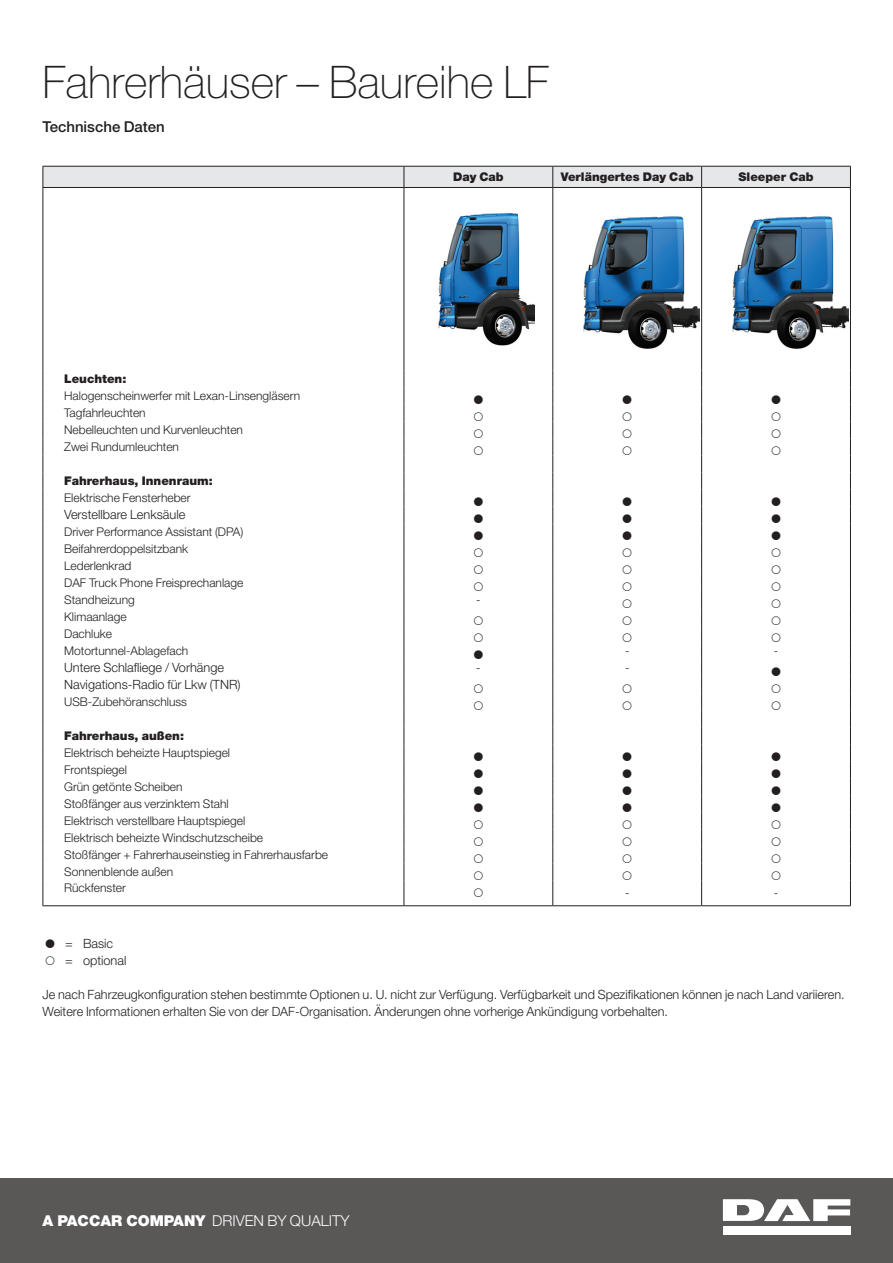
<style>
.page{position:relative;width:893px;height:1263px;background:#fff}
.page>*{position:absolute;margin:0;border:0;box-sizing:border-box;transform-origin:0 0}
.t1{font:100 45px "Helvetica Neue LT Pro";color:#231f20}
.t2{font:300 15px "Helvetica Neue LT Pro";color:#fff}
.t3{font:500 15px "Helvetica Neue LT Pro";color:#231f20}
.t4{font:300 12.75px/17px "Helvetica Neue LT Pro";color:#231f20}
.t5{font:300 12px/17px "Helvetica Neue LT Pro";color:#231f20}
.t6{font:900 12px "Helvetica Neue LT Pro";color:#231f20}
.s1{font-weight:900}
</style>
<div class="page">
<div style="left:0;top:1178px;width:893px;height:85px;background:#5a5757"></div>
<div style="left:723px;top:1226px;width:127px;height:8px;background:#fff"></div>
<svg style="left:723px;top:1199px;width:127px;height:22px"></svg>
<hr style="left:404px;top:188px;width:1px;height:182px;background:#231f20">
<hr style="left:552px;top:188px;width:1px;height:182px;background:#231f20">
<svg style="left:404px;top:370px;width:1px;height:535px"></svg>
<svg style="left:552px;top:370px;width:1px;height:535px"></svg>
<hr style="left:702px;top:166px;width:149px;height:1px;background:#231f20">
<div style="left:43px;top:166px;width:807px;height:21px;background:#e6e7e9"></div>
<svg style="left:850px;top:167px;width:1px;height:20px"></svg>
<hr style="left:43px;top:187px;width:361px;height:1px;background:#231f20">
<hr style="left:43px;top:188px;width:1px;height:182px;background:#231f20">
<hr style="left:404px;top:187px;width:149px;height:1px;background:#231f20">
<hr style="left:553px;top:187px;width:149px;height:1px;background:#231f20">
<hr style="left:702px;top:187px;width:149px;height:1px;background:#231f20">
<hr style="left:701px;top:188px;width:1px;height:182px;background:#231f20">
<hr style="left:850px;top:188px;width:1px;height:182px;background:#231f20">
<svg style="left:43px;top:370px;width:1px;height:535px"></svg>
<svg style="left:701px;top:370px;width:1px;height:535px"></svg>
<svg style="left:850px;top:370px;width:1px;height:535px"></svg>
<hr style="left:43px;top:905px;width:361px;height:1px;background:#231f20">
<hr style="left:404px;top:905px;width:149px;height:1px;background:#231f20">
<hr style="left:553px;top:905px;width:149px;height:1px;background:#231f20">
<hr style="left:702px;top:905px;width:149px;height:1px;background:#231f20">
<img style="left:438px;top:213px;width:96px;height:133px">
<img style="left:583px;top:216px;width:116px;height:133px">
<img style="left:732px;top:216px;width:116px;height:133px">
<h1 class="t1" style="left:43px;top:56px;width:508px">Fahrerhäuser – Baureihe LF</h1>
<p class="t3" style="left:43px;top:118px;width:124px">Technische Daten</p>
<p class="t6" style="left:64px;top:372px;width:64px">Leuchten:</p>
<p class="t5" style="left:64px;top:387px;width:238px">Halogenscheinwerfer mit Lexan-Linsengläsern<br>Tagfahrleuchten<br>Nebelleuchten und Kurvenleuchten<br>Zwei Rundumleuchten</p>
<p class="t6" style="left:64px;top:474px;width:150px">Fahrerhaus, Innenraum:</p>
<p class="t5" style="left:64px;top:489px;width:128px">Elektrische Fensterheber</p>
<p class="t4" style="left:64px;top:506px;width:123px">Verstellbare Lenksäule</p>
<p class="t5" style="left:64px;top:523px;width:181px">Driver Performance Assistant (DPA)<br>Beifahrerdoppelsitzbank<br>Lederlenkrad<br>DAF Truck Phone Freisprechanlage<br>Standheizung</p>
<p class="t5" style="left:64px;top:608px;width:126px">Klimaanlage<br>Dachluke<br>Motortunnel-Ablagefach</p>
<p class="t6" style="left:453px;top:170px;width:52px">Day Cab</p>
<p class="t6" style="left:561px;top:170px;width:134px">Verlängertes Day Cab</p>
<p class="t6" style="left:738px;top:170px;width:76px">Sleeper Cab</p>
<p class="t5" style="left:476px;top:591px;width:6px">-</p>
<p class="t5" style="left:625px;top:642px;width:6px">-</p>
<p class="t5" style="left:774px;top:642px;width:6px">-</p>
<p class="t4" style="left:64px;top:659px;width:161px">Untere Schlafliege / Vorhänge</p>
<p class="t5" style="left:476px;top:659px;width:6px">-</p>
<p class="t5" style="left:625px;top:659px;width:6px">-</p>
<p class="t4" style="left:64px;top:676px;width:178px">Navigations-Radio für Lkw (TNR)</p>
<p class="t5" style="left:64px;top:693px;width:124px">USB-Zubehöranschluss</p>
<p class="t6" style="left:64px;top:728px;width:121px">Fahrerhaus, außen:</p>
<p class="t5" style="left:64px;top:744px;width:265px">Elektrisch beheizte Hauptspiegel<br>Frontspiegel<br>Grün getönte Scheiben<br>Stoßfänger aus verzinktem Stahl<br>Elektrisch verstellbare Hauptspiegel<br>Elektrisch beheizte Windschutzscheibe<br>Stoßfänger + Fahrerhauseinstieg in Fahrerhausfarbe<br>Sonnenblende außen<br>Rückfenster</p>
<p class="t5" style="left:625px;top:884px;width:6px">-</p>
<p class="t5" style="left:774px;top:884px;width:6px">-</p>
<p class="t4" style="left:65px;top:935px;width:63px">= Basic<br>= optional</p>
<p class="t4" style="left:43px;top:986px;width:804px">Je nach Fahrzeugkonfiguration stehen bestimmte Optionen u. U. nicht zur Verfügung. Verfügbarkeit und Spezifikationen können je nach Land variieren.<br>Weitere Informationen erhalten Sie von der DAF-Organisation. Änderungen ohne vorherige Ankündigung vorbehalten.</p>
<p class="t2" style="left:43px;top:1211px;width:309px"><span class="s1">A PACCAR COMPANY</span> DRIVEN BY QUALITY</p>
</div>
